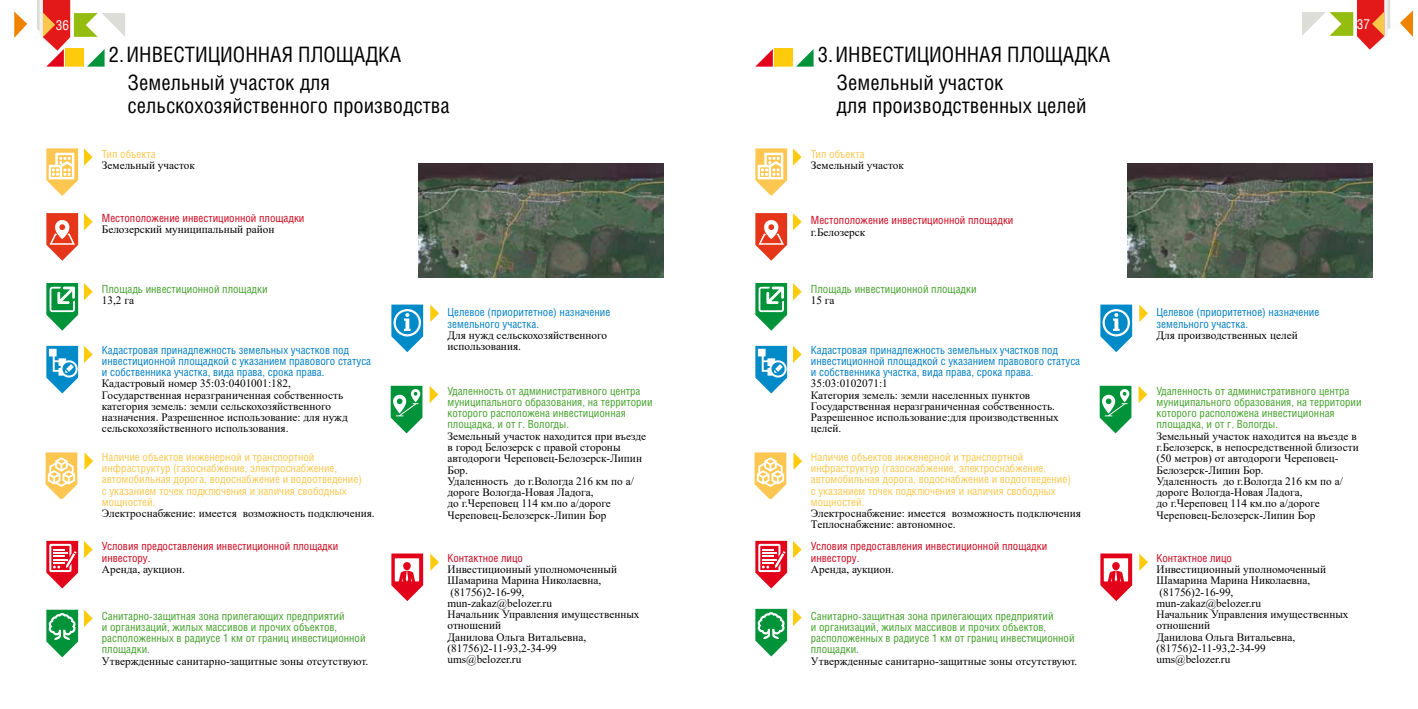
<style>
.page{position:relative;width:1418px;height:709px;background:#fff}
.page>*{position:absolute;margin:0;border:0;box-sizing:border-box;transform-origin:0 0}
.t1{font:21.25px/28.2px "Helios Cond C";color:#000}
.t2{font:13.75px "Helios Cond C";color:#fff}
.t3{font:11.25px/11.2px "Times New Roman";color:#000}
.t4{font:11.25px/11.2px "Helios Cond C";color:#44a12b}
.t5{font:11.25px/11.2px "Helios Cond C";color:#fcc74f}
.t6{font:11.25px/11.2px "Helios Cond C";color:#007fc5}
.t7{font:11.25px/11.2px "Helios Cond C";color:#cd071e}
</style>
<div class="page">
<svg style="left:1400px;top:11px;width:12px;height:25px"></svg>
<svg style="left:1302px;top:0;width:88px;height:50px"></svg>
<svg style="left:14px;top:11px;width:13px;height:27px"></svg>
<img style="left:419px;top:164px;width:245px;height:114px">
<svg style="left:37px;top:0;width:88px;height:67px"></svg>
<img style="left:1127px;top:164px;width:245px;height:114px">
<svg style="left:755px;top:48px;width:58px;height:19px"></svg>
<svg style="left:1139px;top:304px;width:8px;height:18px"></svg>
<svg style="left:1100px;top:304px;width:32px;height:48px"></svg>
<svg style="left:1138px;top:386px;width:9px;height:17px"></svg>
<svg style="left:1099px;top:386px;width:32px;height:47px"></svg>
<svg style="left:1139px;top:553px;width:8px;height:18px"></svg>
<svg style="left:1100px;top:553px;width:32px;height:48px"></svg>
<svg style="left:793px;top:213px;width:8px;height:17px"></svg>
<svg style="left:755px;top:213px;width:32px;height:48px"></svg>
<svg style="left:793px;top:148px;width:8px;height:18px"></svg>
<svg style="left:755px;top:148px;width:32px;height:48px"></svg>
<svg style="left:793px;top:283px;width:8px;height:17px"></svg>
<svg style="left:755px;top:283px;width:32px;height:48px"></svg>
<svg style="left:793px;top:346px;width:8px;height:17px"></svg>
<svg style="left:755px;top:346px;width:32px;height:47px"></svg>
<svg style="left:793px;top:452px;width:9px;height:18px"></svg>
<svg style="left:754px;top:452px;width:32px;height:47px"></svg>
<svg style="left:793px;top:541px;width:8px;height:17px"></svg>
<svg style="left:755px;top:541px;width:32px;height:47px"></svg>
<svg style="left:793px;top:609px;width:8px;height:17px"></svg>
<svg style="left:755px;top:609px;width:32px;height:47px"></svg>
<svg style="left:430px;top:304px;width:9px;height:18px"></svg>
<svg style="left:391px;top:304px;width:32px;height:48px"></svg>
<svg style="left:429px;top:386px;width:9px;height:17px"></svg>
<svg style="left:391px;top:386px;width:31px;height:47px"></svg>
<svg style="left:430px;top:553px;width:9px;height:18px"></svg>
<svg style="left:391px;top:553px;width:32px;height:48px"></svg>
<svg style="left:84px;top:213px;width:9px;height:17px"></svg>
<svg style="left:46px;top:213px;width:32px;height:48px"></svg>
<svg style="left:84px;top:148px;width:9px;height:18px"></svg>
<svg style="left:46px;top:148px;width:32px;height:48px"></svg>
<svg style="left:84px;top:283px;width:9px;height:17px"></svg>
<svg style="left:46px;top:283px;width:32px;height:48px"></svg>
<svg style="left:84px;top:346px;width:9px;height:17px"></svg>
<svg style="left:46px;top:346px;width:32px;height:47px"></svg>
<svg style="left:84px;top:452px;width:9px;height:18px"></svg>
<svg style="left:46px;top:452px;width:31px;height:47px"></svg>
<svg style="left:84px;top:541px;width:9px;height:17px"></svg>
<svg style="left:46px;top:541px;width:32px;height:47px"></svg>
<svg style="left:84px;top:610px;width:9px;height:17px"></svg>
<svg style="left:46px;top:609px;width:32px;height:48px"></svg>
<p class="t2" style="left:56px;top:17px;width:15px">36</p>
<p class="t2" style="left:1356px;top:15px;width:15px">37</p>
<h1 class="t1" style="left:128px;top:40px;width:275px;text-indent:-19px">2.Инвестиционная площадка<br>Земельный участок для</h1>
<h1 class="t1" style="left:128px;top:90px;width:323px">сельскохозяйственного производства</h1>
<h1 class="t1" style="left:836px;top:40px;width:275px;text-indent:-19px">3.Инвестиционная площадка<br>Земельный участок</h1>
<h1 class="t1" style="left:836px;top:90px;width:251px">для производственных целей</h1>
<p class="t5" style="left:102px;top:148px;width:55px">тип объекта</p>
<p class="t3" style="left:102px;top:159px;width:95px">Земельный участок</p>
<p class="t5" style="left:811px;top:148px;width:55px">тип объекта</p>
<p class="t3" style="left:811px;top:159px;width:95px">Земельный участок</p>
<p class="t7" style="left:102px;top:212px;width:204px">Местоположение инвестиционной площадки</p>
<p class="t3" style="left:102px;top:223px;width:174px">Белозерский муниципальный район</p>
<p class="t7" style="left:811px;top:214px;width:204px">Местоположение инвестиционной площадки</p>
<p class="t3" style="left:811px;top:226px;width:56px">г.Белозерск</p>
<p class="t4" style="left:102px;top:283px;width:167px">Площадь инвестиционной площадки</p>
<p class="t3" style="left:102px;top:294px;width:34px">13,2 га</p>
<p class="t6" style="left:102px;top:344px;width:271px">Кадастровая принадлежность земельных участков под инвестиционной площадкой с указанием правового статуса и собственника участка, вида права, срока права.</p>
<p class="t3" style="left:102px;top:378px;width:247px">Кадастровый номер 35:03:0401001:182, Государственная неразграниченная собственность категория земель: земли сельскохозяйственного назначения. Разрешенное использование: для нужд сельскохозяйственного использования.</p>
<p class="t5" style="left:102px;top:451px;width:262px">Наличие объектов инженерной и транспортной инфраструктур (газоснабжение, электроснабжение, автомобильная дорога, водоснабжение и водоотведение) с указанием точек подключения и наличия свободных мощностей.</p>
<p class="t3" style="left:102px;top:507px;width:274px">Электроснабжение: имеется возможность подключения.</p>
<p class="t7" style="left:102px;top:540px;width:238px">Условия предоставления инвестиционной площадки инвестору.</p>
<p class="t3" style="left:102px;top:563px;width:85px">Аренда, аукцион.</p>
<p class="t4" style="left:102px;top:609px;width:265px">Санитарно-защитная зона прилегающих предприятий<br>и организаций, жилых массивов и прочих объектов, расположенных в радиусе 1 км от границ инвестиционной площадки.</p>
<p class="t3" style="left:102px;top:655px;width:268px">Утвержденные санитарно-защитные зоны отсутствуют.</p>
<p class="t6" style="left:447px;top:306px;width:164px">Целевое (приоритетное) назначение земельного участка.</p>
<p class="t3" style="left:447px;top:329px;width:161px">Для нужд сельскохозяйственного использования.</p>
<p class="t4" style="left:447px;top:385px;width:207px">Удаленность от административного центра муниципального образования, на территории которого расположена инвестиционная площадка, и от г. Вологды.</p>
<p class="t3" style="left:447px;top:430px;width:200px">Земельный участок находится при въезде в город Белозерск с правой стороны автодороги Череповец-Белозерск-Липин<br>Бор.<br>Удаленность до г.Вологда 216 км по а/ дороге Вологда-Новая Ладога,<br>до г.Череповец 114 км.по а/дороге<br>Череповец-Белозерск-Липин Бор</p>
<p class="t7" style="left:447px;top:552px;width:77px">Контактное лицо</p>
<p class="t3" style="left:447px;top:563px;width:193px">Инвестиционный уполномоченный<br>Шамарина Марина Николаевна, (81756)2-16-99,<br>mun-zakaz@belozer.ru<br>Начальник Управления имущественных отношений<br>Данилова Ольга Витальевна, (81756)2-11-93,2-34-99<br>ums@belozer.ru</p>
<p class="t4" style="left:811px;top:283px;width:167px">Площадь инвестиционной площадки</p>
<p class="t3" style="left:811px;top:294px;width:25px">15 га</p>
<p class="t6" style="left:811px;top:344px;width:271px">Кадастровая принадлежность земельных участков под инвестиционной площадкой с указанием правового статуса и собственника участка, вида права, срока права.</p>
<p class="t3" style="left:811px;top:377px;width:249px">35:03:0102071:1<br>Категория земель: земли населенных пунктов Государственная неразграниченная собственность.<br>Разрешенное использование:для производственных целей.</p>
<p class="t5" style="left:811px;top:451px;width:262px">Наличие объектов инженерной и транспортной инфраструктур (газоснабжение, электроснабжение, автомобильная дорога, водоснабжение и водоотведение) с указанием точек подключения и наличия свободных мощностей.</p>
<p class="t3" style="left:811px;top:507px;width:271px">Электроснабжение: имеется возможность подключения<br>Теплоснабжение: автономное.</p>
<p class="t7" style="left:811px;top:540px;width:238px">Условия предоставления инвестиционной площадки инвестору.</p>
<p class="t3" style="left:811px;top:563px;width:85px">Аренда, аукцион.</p>
<p class="t4" style="left:811px;top:609px;width:265px">Санитарно-защитная зона прилегающих предприятий<br>и организаций, жилых массивов и прочих объектов, расположенных в радиусе 1 км от границ инвестиционной площадки.</p>
<p class="t3" style="left:811px;top:655px;width:268px">Утвержденные санитарно-защитные зоны отсутствуют.</p>
<p class="t6" style="left:1156px;top:306px;width:164px">Целевое (приоритетное) назначение земельного участка.</p>
<p class="t3" style="left:1156px;top:329px;width:143px">Для производственных целей</p>
<p class="t4" style="left:1156px;top:385px;width:207px">Удаленность от административного центра муниципального образования, на территории которого расположена инвестиционная площадка, и от г. Вологды.</p>
<p class="t3" style="left:1156px;top:430px;width:204px">Земельный участок находится на въезде в г.Белозерск, в непосредственной близости (50 метров) от автодороги Череповец-Белозерск-Липин Бор.<br>Удаленность до г.Вологда 216 км по а/ дороге Вологда-Новая Ладога,<br>до г.Череповец 114 км.по а/дороге Череповец-Белозерск-Липин Бор</p>
<p class="t7" style="left:1156px;top:552px;width:77px">Контактное лицо</p>
<p class="t3" style="left:1156px;top:563px;width:193px">Инвестиционный уполномоченный<br>Шамарина Марина Николаевна, (81756)2-16-99,<br>mun-zakaz@belozer.ru<br>Начальник Управления имущественных отношений<br>Данилова Ольга Витальевна, (81756)2-11-93,2-34-99<br>ums@belozer.ru</p>
</div>
